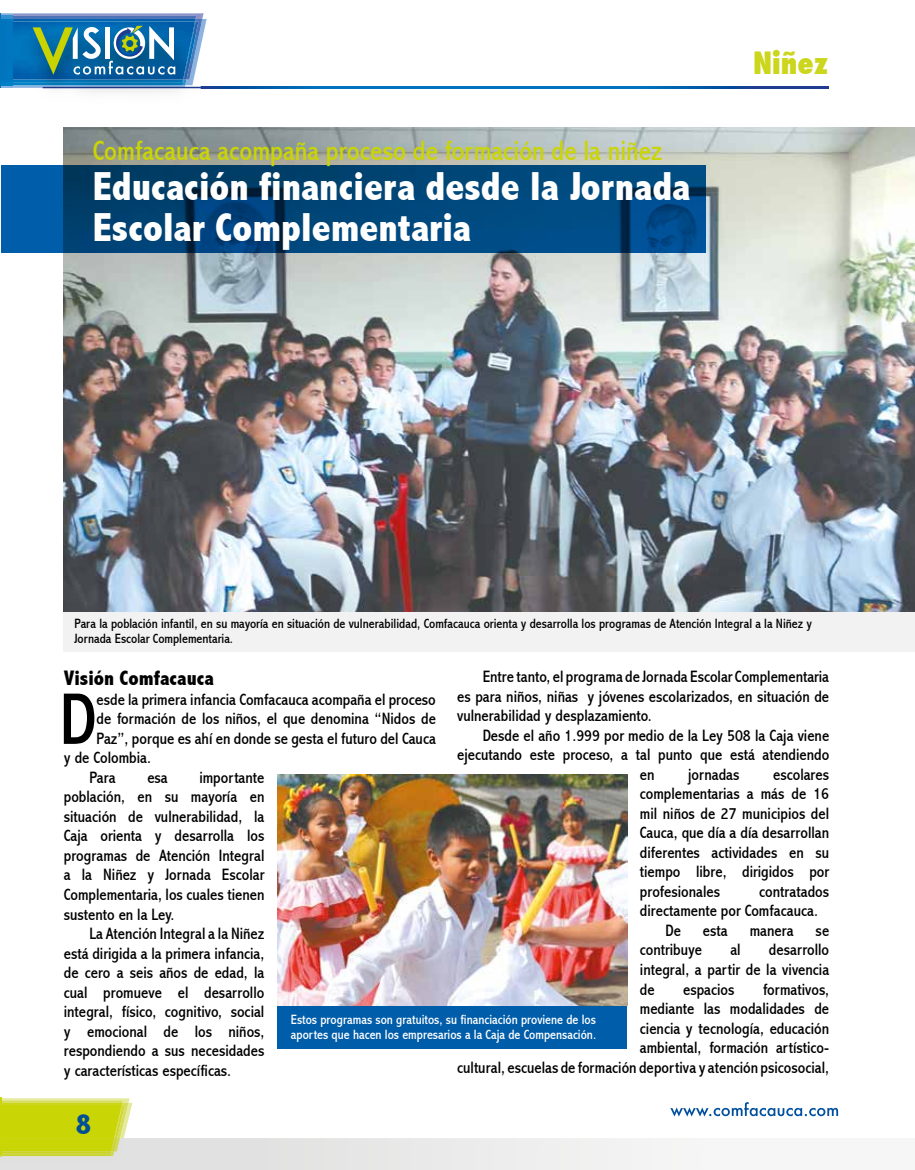
<style>
.page{position:relative;width:915px;height:1170px;background:#fff}
.page>*{position:absolute;margin:0;border:0;box-sizing:border-box;transform-origin:0 0}
.t1{font:condensed 73.8px "Abadi";color:#000}
.t2{font:800 condensed 40.5px/40.5px "Abadi";color:#fff}
.t3{font:800 condensed 30px "Futura";color:#ccd61c}
.t4{font:800 condensed 30px "Abadi";color:#005095}
.t5{font:condensed 28.05px "Abadi";color:#cad506}
.t6{font:800 condensed 21px "Abadi";color:#000}
.t7{font:condensed 16.5px/19.5px "Abadi";color:#000;text-align:justify}
.t8{font:condensed 13.5px/15px "Abadi";color:#000}
.t9{font:condensed 13.5px/15px "Abadi";color:#fff}
</style>
<div class="page">
<svg style="left:206px;top:87px;width:622px;height:1px"></svg>
<svg style="left:0;top:13px;width:206px;height:75px;background:#3e86b1"></svg>
<svg style="left:0;top:1098px;width:839px;height:71px"></svg>
<hr style="left:0;top:13px;width:1px;height:74px;background:#0074bd">
<img style="left:63px;top:128px;width:851px;height:484px">
<svg style="left:1px;top:165px;width:704px;height:87px;background:#00467b"></svg>
<div style="left:63px;top:612px;width:851px;height:40px;background:#f2f2f2"></div>
<img style="left:277px;top:774px;width:350px;height:231px">
<div style="left:277px;top:1005px;width:350px;height:43px;background:#005da9"></div>
<hr style="left:0;top:1097px;width:1px;height:57px;background:#cad506">
<h3 class="t5" style="left:93px;top:134px;width:570px">Comfacauca acompaña proceso de formación de la niñez</h3>
<h2 class="t2" style="left:93px;top:166px;width:599px">Educación financiera desde la Jornada<br>Escolar Complementaria</h2>
<h3 class="t3" style="left:752px;top:42px;width:77px">Niñez</h3>
<p class="t8" style="left:74px;top:616px;width:738px">Para la población infantil, en su mayoría en situación de vulnerabilidad, Comfacauca orienta y desarrolla los programas de Atención Integral a la Niñez y<br>Jornada Escolar Complementaria.</p>
<p class="t6" style="left:64px;top:666px;width:151px">Visión Comfacauca</p>
<h1 class="t1" style="left:60px;top:676px;width:38px">D</h1>
<p class="t7" style="left:96px;top:689px;width:341px">esde la primera infancia Comfacauca acompaña el proceso</p>
<p class="t7" style="left:457px;top:667px;width:373px;text-indent:26px">Entre tanto, el programa de Jornada Escolar Complementaria es para niños, niñas y jóvenes escolarizados, en situación de vulnerabilidad y desplazamiento.</p>
<p class="t7" style="left:482px;top:725px;width:348px">Desde el año 1.999 por medio de la Ley 508 la Caja viene</p>
<p class="t7" style="left:457px;top:745px;width:373px">ejecutando este proceso, a tal punto que está atendiendo</p>
<p class="t7" style="left:639px;top:764px;width:16px">en</p>
<p class="t7" style="left:688px;top:764px;width:53px">jornadas</p>
<p class="t7" style="left:96px;top:709px;width:341px">de formación de los niños, el que denomina “Nidos de</p>
<p class="t7" style="left:96px;top:728px;width:341px">Paz”, porque es ahí en donde se gesta el futuro del Cauca</p>
<p class="t7" style="left:64px;top:748px;width:89px">y de Colombia.</p>
<p class="t7" style="left:89px;top:767px;width:28px">Para</p>
<p class="t7" style="left:147px;top:767px;width:22px">esa</p>
<p class="t7" style="left:639px;top:764px;width:191px;text-indent:133px">escolares complementarias a más de 16 mil niños de 27 municipios del Cauca, que día a día desarrollan diferentes actividades en su tiempo libre, dirigidos por profesionales</p>
<p class="t7" style="left:64px;top:767px;width:202px;text-indent:135px">importante población, en su mayoría en situación de vulnerabilidad, la Caja orienta y desarrolla los programas de Atención Integral a la Niñez y Jornada Escolar Complementaria, los cuales tienen sustento en la Ley.</p>
<p class="t7" style="left:64px;top:923px;width:202px;text-indent:26px">La Atención Integral a la Niñez está dirigida a la primera infancia, de cero a seis años de edad, la cual promueve el desarrollo integral, físico, cognitivo, social y emocional de los niños, respondiendo a sus necesidades y características específicas.</p>
<p class="t7" style="left:759px;top:881px;width:71px">contratados</p>
<p class="t7" style="left:639px;top:901px;width:179px">directamente por Comfacauca.</p>
<p class="t7" style="left:665px;top:920px;width:17px">De</p>
<p class="t7" style="left:702px;top:920px;width:26px">esta</p>
<p class="t7" style="left:749px;top:920px;width:45px">manera</p>
<p class="t7" style="left:815px;top:920px;width:15px">se</p>
<p class="t7" style="left:639px;top:940px;width:64px">contribuye</p>
<p class="t7" style="left:730px;top:940px;width:12px">al</p>
<p class="t7" style="left:639px;top:940px;width:191px;text-indent:129px">desarrollo integral, a partir de la vivencia de</p>
<p class="t7" style="left:457px;top:979px;width:373px;text-align:right">formativos,<br>mediante las modalidades de<br>ciencia y tecnología, educación<br>ambiental, formación artístico-<br>cultural, escuelas de formación deportiva y atención psicosocial,</p>
<p class="t7" style="left:683px;top:979px;width:53px">espacios</p>
<p class="t9" style="left:291px;top:1012px;width:307px">Estos programas son gratuitos, su financiación proviene de los aportes que hacen los empresarios a la Caja de Compensación.</p>
<h3 class="t4" style="left:76px;top:1106px;width:17px">8</h3>
</div>
